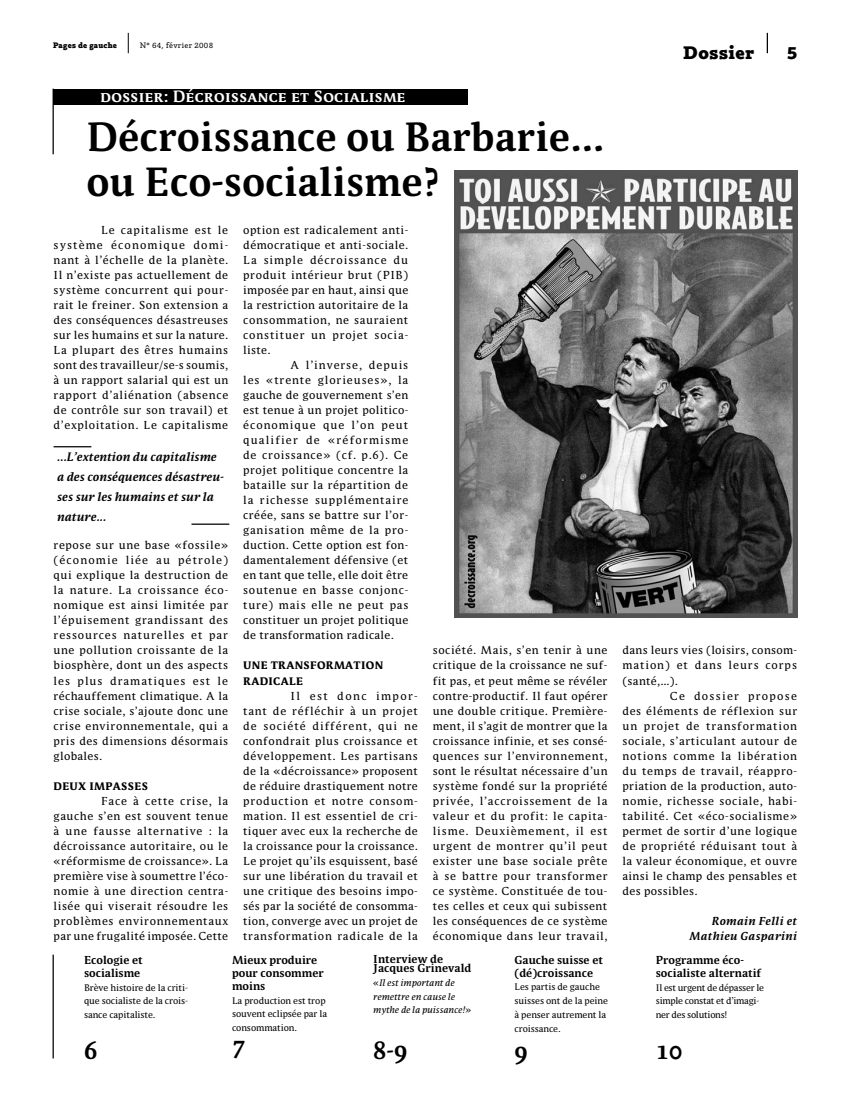
<style>
.page{position:relative;width:851px;height:1117px;background:#fff}
.page>*{position:absolute;margin:0;border:0;box-sizing:border-box;transform-origin:0 0}
.t1{font:700 37.5px/45.1px "Parable";color:#000}
.t2{font:700 22.5px "Parable";color:#000}
.t3{font:700 20px "Silica";letter-spacing:.035em;color:#000}
.t4{font:15px "Parable Bold SC";letter-spacing:.025em;color:#fff}
.t5{font:italic 700 11.25px/20px "Parable";color:#000}
.t6{font:10.62px/15px "Parable";letter-spacing:.05em;color:#000;text-align:justify}
.t7{font:10.62px "Parable";letter-spacing:.03em;color:#000}
.t8{font:700 10.62px/12.8px "Parable";color:#000}
.t9{font:10.62px "Parable";letter-spacing:.08em;color:#000}
.t10{font:10.62px "Parable";letter-spacing:.085em;color:#000}
.t11{font:10.62px "Parable";letter-spacing:.07em;color:#000}
.t12{font:italic 700 10.62px/15px "Parable";letter-spacing:.03em;color:#000;text-align:right}
.t13{font:10.62px "Parable";letter-spacing:.11em;color:#000}
.t14{font:10.62px "Parable";letter-spacing:.09em;color:#000}
.t15{font:10.62px "Parable";letter-spacing:.12em;color:#000}
.t16{font:800 10px/15px "Parable";letter-spacing:.03em;color:#000}
.t17{font:8.75px/13.8px "Parable";letter-spacing:-.01em;color:#000}
.t18{font:8.75px/13.8px "Parable";letter-spacing:-.03em;color:#000}
.t19{font:italic 8.75px/13.8px "Parable";letter-spacing:-.01em;color:#000}
.t20{font:8.75px "Silica";letter-spacing:.035em;color:#000}
.t21{font:700 8.75px "Silica";letter-spacing:.025em;color:#000}
.s1{font-style:normal}
</style>
<div class="page">
<div style="left:53px;top:89px;width:414px;height:16px;background:#000"></div>
<hr style="left:53px;top:89px;width:1px;height:65px;background:#000">
<svg style="left:766px;top:33px;width:1px;height:20px"></svg>
<svg style="left:128px;top:33px;width:1px;height:20px"></svg>
<hr style="left:53px;top:954px;width:1px;height:104px;background:#000">
<img style="left:454px;top:170px;width:343px;height:447px">
<hr style="left:54px;top:446px;width:37px;height:1px;background:#000">
<hr style="left:191px;top:523px;width:38px;height:1px;background:#000">
<p class="t21" style="left:53px;top:40px;width:65px">Pages de gauche</p>
<p class="t20" style="left:140px;top:40px;width:75px">N° 64, février 2008</p>
<h3 class="t3" style="left:683px;top:40px;width:73px">Dossier</h3>
<h3 class="t3" style="left:787px;top:40px;width:12px">5</h3>
<h3 class="t4" style="left:101px;top:87px;width:306px">dossier: Décroissance et Socialisme</h3>
<h1 class="t1" style="left:86px;top:114px;width:519px">Décroissance ou Barbarie… ou Eco-socialisme?</h1>
<p class="t6" style="left:54px;top:222px;width:176px;text-indent:47px">Le capitalisme est le système économique domi&shy;nant à l’échelle de la planète.<br>Il n’existe pas actuellement de système concurrent qui pour&shy;rait le freiner. Son extension a des conséquences désastreuses sur les humains et sur la nature.<br>La plupart des êtres humains sont des travailleur/se-s soumis, à un rapport salarial qui est un rapport d’aliénation (absence de contrôle sur son travail) et d’exploitation. Le capitalisme</p>
<p class="t5" style="left:57px;top:446px;width:168px">...L’extention du capitalisme a des conséquences désastreu&shy;ses sur les humains et sur la nature...</p>
<p class="t6" style="left:54px;top:537px;width:176px">repose sur une base «fossile» (économie liée au pétrole) qui explique la destruction de la nature. La croissance éco&shy;nomique est ainsi limitée par l’épuisement grandissant des ressources naturelles et par une pollution croissante de la biosphère, dont un des aspects les plus dramatiques est le réchauffement climatique. A la crise sociale, s’ajoute donc une crise environnementale, qui a pris des dimensions désormais globales.</p>
<p class="t16" style="left:54px;top:778px;width:96px">DEUX IMPASSES</p>
<p class="t6" style="left:54px;top:792px;width:176px;text-indent:47px">Face à cette crise, la gauche s’en est souvent tenue à une fausse alternative : la décroissance autoritaire, ou le «réformisme de croissance». La première vise à soumettre l’éco&shy;nomie à une direction centra&shy;lisée qui viserait résoudre les problèmes environnementaux par une frugalité imposée. Cette</p>
<p class="t6" style="left:243px;top:222px;width:166px">option est radicalement anti-</p>
<p class="t6" style="left:243px;top:237px;width:166px">démocratique et anti-sociale.</p>
<p class="t10" style="left:243px;top:253px;width:166px">La simple décroissance du</p>
<p class="t6" style="left:243px;top:267px;width:167px">produit intérieur brut (PIB)</p>
<p class="t7" style="left:243px;top:283px;width:166px">imposée par en haut, ainsi que</p>
<p class="t7" style="left:243px;top:298px;width:166px">la restriction autoritaire de la</p>
<p class="t6" style="left:243px;top:312px;width:167px">consommation, ne sauraient</p>
<p class="t9" style="left:243px;top:328px;width:166px">constituer un projet socia-</p>
<p class="t6" style="left:243px;top:342px;width:29px">liste.</p>
<p class="t10" style="left:290px;top:358px;width:119px">A l’inverse, depuis</p>
<p class="t10" style="left:243px;top:373px;width:166px">les «trente glorieuses», la</p>
<p class="t7" style="left:243px;top:388px;width:167px">gauche de gouvernement s’en</p>
<p class="t7" style="left:243px;top:403px;width:166px">est tenue à un projet politico-</p>
<p class="t14" style="left:243px;top:418px;width:166px">économique que l’on peut</p>
<p class="t13" style="left:243px;top:433px;width:167px">qualifier de «réformisme</p>
<p class="t6" style="left:243px;top:447px;width:166px">de croissance» (cf. p.6). Ce</p>
<p class="t6" style="left:243px;top:462px;width:166px">projet politique concentre la</p>
<p class="t6" style="left:243px;top:477px;width:166px">bataille sur la répartition de</p>
<p class="t9" style="left:243px;top:493px;width:167px">la richesse supplémentaire</p>
<p class="t6" style="left:243px;top:507px;width:166px">créée, sans se battre sur l’or-</p>
<p class="t11" style="left:243px;top:523px;width:166px">ganisation même de la pro-</p>
<p class="t7" style="left:243px;top:538px;width:166px">duction. Cette option est fon-</p>
<p class="t6" style="left:243px;top:552px;width:166px">damentalement défensive (et</p>
<p class="t7" style="left:243px;top:568px;width:166px">en tant que telle, elle doit être</p>
<p class="t11" style="left:243px;top:583px;width:166px">soutenue en basse conjonc-</p>
<p class="t11" style="left:243px;top:598px;width:167px">ture) mais elle ne peut pas</p>
<p class="t7" style="left:243px;top:613px;width:166px">constituer un projet politique</p>
<p class="t7" style="left:243px;top:628px;width:152px">de transformation radicale.</p>
<p class="t16" style="left:243px;top:658px;width:141px">UNE TRANSFORMATION<br>RADIC</p>
<p class="t16" style="left:281px;top:673px;width:24px">ALE</p>
<p class="t6" style="left:243px;top:687px;width:176px;text-indent:47px">Il est donc impor&shy;tant de réfléchir à un projet de société différent, qui ne confondrait plus croissance et développement. Les partisans de la «décroissance» proposent de réduire drastiquement notre production et notre consom&shy;mation. Il est essentiel de cri&shy;tiquer avec eux la recherche de la croissance pour la croissance.<br>Le projet qu’ils esquissent, basé sur une libération du travail et une critique des besoins impo&shy;sés par la société de consomma&shy;tion, converge avec un projet de transformation radicale de la</p>
<p class="t6" style="left:433px;top:642px;width:176px">société. Mais, s’en tenir à une critique de la croissance ne suf&shy;fit pas, et peut même se révéler contre-productif. Il faut opérer une double critique. Première&shy;ment, il s’agit de montrer que la croissance infinie, et ses consé&shy;quences sur l’environnement, sont le résultat nécessaire d’un système fondé sur la propriété privée, l’accroissement de la valeur et du profit: le capita&shy;lisme. Deuxièmement, il est urgent de montrer qu’il peut exister une base sociale prête à se battre pour transformer ce système. Constituée de tou&shy;tes celles et ceux qui subissent les conséquences de ce système économique dans leur travail,</p>
<p class="t7" style="left:622px;top:643px;width:176px">dans leurs vies (loisirs, consom-</p>
<p class="t10" style="left:622px;top:658px;width:176px">mation) et dans leurs corps</p>
<p class="t6" style="left:622px;top:672px;width:57px">(santé,…).</p>
<p class="t15" style="left:669px;top:688px;width:129px">Ce dossier propose</p>
<p class="t6" style="left:622px;top:702px;width:176px">des éléments de réflexion sur</p>
<p class="t9" style="left:622px;top:718px;width:176px">un projet de transformation</p>
<p class="t6" style="left:622px;top:732px;width:176px">sociale, s’articulant autour de</p>
<p class="t9" style="left:622px;top:748px;width:176px">notions comme la libération</p>
<p class="t6" style="left:622px;top:762px;width:176px">du temps de travail, réappro-</p>
<p class="t7" style="left:622px;top:778px;width:176px">priation de la production, auto-</p>
<p class="t6" style="left:622px;top:792px;width:176px">nomie, richesse sociale, habi-</p>
<p class="t6" style="left:622px;top:807px;width:176px">tabilité. Cet «éco-socialisme»</p>
<p class="t6" style="left:622px;top:822px;width:176px">permet de sortir d’une logique</p>
<p class="t6" style="left:622px;top:837px;width:176px">de propriété réduisant tout à</p>
<p class="t6" style="left:622px;top:852px;width:176px">la valeur économique, et ouvre</p>
<p class="t6" style="left:622px;top:867px;width:176px">ainsi le champ des pensables et</p>
<p class="t7" style="left:622px;top:883px;width:76px">des possibles.</p>
<p class="t12" style="left:689px;top:912px;width:109px">Romain Felli et<br>Mathieu Gasparini</p>
<p class="t8" style="left:84px;top:953px;width:60px">Ecologie et socialisme</p>
<p class="t17" style="left:84px;top:980px;width:105px;text-align:justify">Brève histoire de la criti&shy;que socialiste de la crois&shy;sance capitaliste.</p>
<h2 class="t2" style="left:84px;top:1035px;width:15px">6</h2>
<p class="t8" style="left:232px;top:953px;width:93px">Mieux produire pour consommer moins</p>
<p class="t17" style="left:232px;top:993px;width:97px">La production est trop souvent eclipsée par la consommation.</p>
<h2 class="t2" style="left:232px;top:1029px;width:15px">7</h2>
<p class="t8" style="left:373px;top:954px;width:100px;line-height:8.8px">Interview de<br>Jacques Grinevald</p>
<p class="t19" style="left:373px;top:975px;width:99px"><span class="s1">«</span>Il est important de remettre en cause le mythe de la puissance!<span class="s1">»</span></p>
<h2 class="t2" style="left:373px;top:1034px;width:35px">8-9</h2>
<p class="t8" style="left:514px;top:953px;width:90px">Gauche suisse et (dé)croissance</p>
<p class="t17" style="left:514px;top:979px;width:95px">Les partis de gauche suisses ont de la peine à penser autrement la croissance.</p>
<h2 class="t2" style="left:514px;top:1035px;width:15px">9</h2>
<p class="t8" style="left:655px;top:953px;width:107px">Programme éco&shy;socialiste alternatif</p>
<p class="t18" style="left:655px;top:980px;width:110px">Il est urgent de dépasser le simple constat et d’imagi&shy;ner des solutions!</p>
<h2 class="t2" style="left:655px;top:1035px;width:28px">10</h2>
</div>
